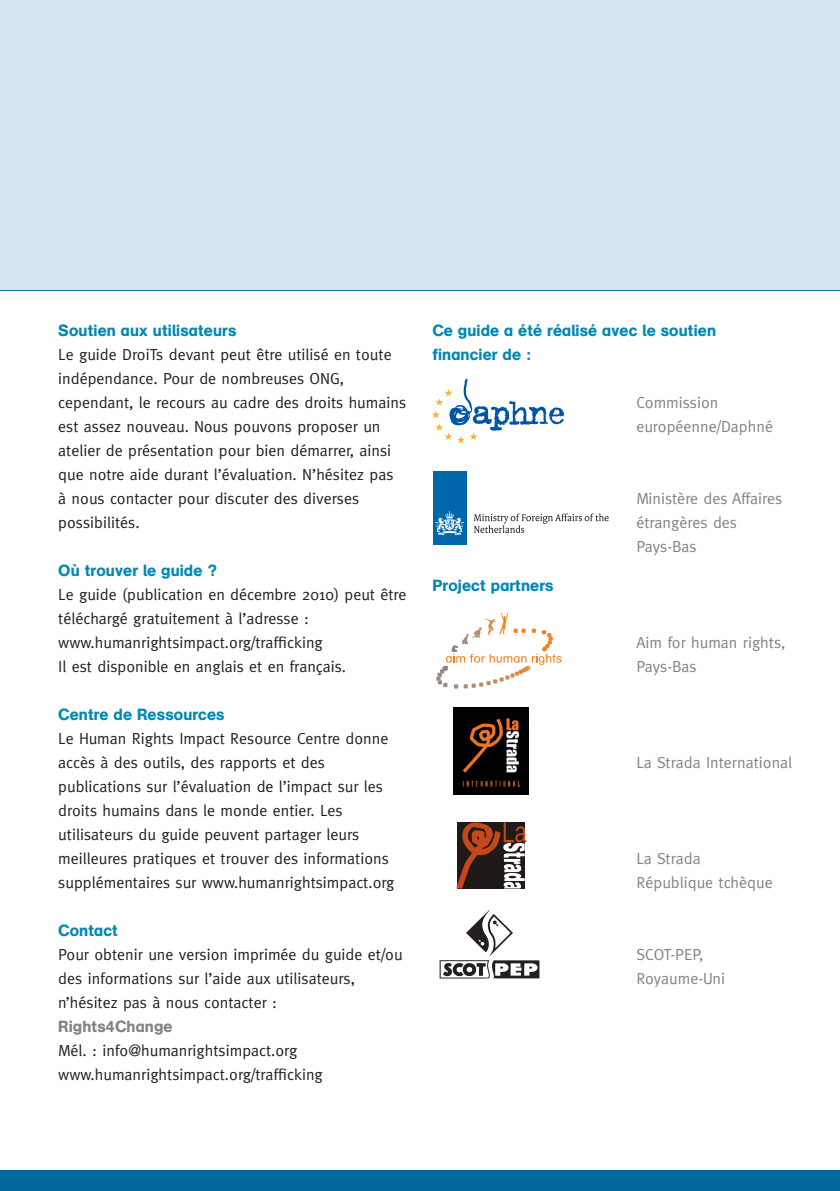
<style>
.page{position:relative;width:840px;height:1191px;background:#fff}
.page>*{position:absolute;margin:0;border:0;box-sizing:border-box;transform-origin:0 0}
.t1{font:16px/24px "Meta";color:#231f20}
.t2{font:16px/24px "Meta";color:#868089}
.t3{font:16px/24px "AG Schoolbook Medium A";letter-spacing:.01em;color:#0087b2}
.t4{font:16px "AG Schoolbook Medium A";letter-spacing:.01em;color:#868089}
</style>
<div class="page">
<div style="left:0;top:0;width:839px;height:290px;background:#d5e5ef"></div>
<svg style="left:436px;top:612px;width:125px;height:76px"></svg>
<div style="left:0;top:1170px;width:839px;height:21px;background:#006b9a"></div>
<hr style="left:0;top:290px;width:839px;height:1px;background:#006b9a">
<svg style="left:432px;top:378px;width:132px;height:65px"></svg>
<div style="left:432px;top:471px;width:34px;height:73px;background:#0067aa"></div>
<svg style="left:435px;top:511px;width:29px;height:25px"></svg>
<svg style="left:474px;top:513px;width:134px;height:20px"></svg>
<img style="left:453px;top:707px;width:75px;height:87px">
<svg style="left:456px;top:822px;width:70px;height:66px;background:#69473a"></svg>
<img style="left:439px;top:910px;width:101px;height:69px">
<p class="t3" style="left:58px;top:318px;width:179px">Soutien aux utilisateurs</p>
<p class="t1" style="left:58px;top:342px;width:349px">Le guide DroiTs devant peut être utilisé en toute indépendance. Pour de nombreuses ONG, cependant, le recours au cadre des droits humains est assez nouveau. Nous pouvons proposer un atelier de présentation pour bien démarrer, ainsi que notre aide durant l’évaluation. N’hésitez pas<br>à nous contacter pour discuter des diverses possibilités.</p>
<p class="t3" style="left:58px;top:558px;width:160px">Où trouver le guide ?</p>
<p class="t1" style="left:58px;top:582px;width:349px">Le guide (publication en décembre 2010) peut être téléchargé gratuitement à l’adresse :</p>
<p class="t1" style="left:58px;top:630px;width:266px">www.humanrightsimpact.org/trafficking</p>
<p class="t1" style="left:58px;top:654px;width:289px">Il est disponible en anglais et en français.</p>
<p class="t3" style="left:58px;top:702px;width:168px">Centre de Ressources</p>
<p class="t1" style="left:58px;top:726px;width:337px">Le Human Rights Impact Resource Centre donne accès à des outils, des rapports et des publications sur l’évaluation de l’impact sur les droits humains dans le monde entier. Les utilisateurs du guide peuvent partager leurs meilleures pratiques et trouver des informations supplémentaires sur www.humanrightsimpact.org</p>
<p class="t3" style="left:58px;top:918px;width:61px">Contact</p>
<p class="t1" style="left:58px;top:942px;width:345px">Pour obtenir une version imprimée du guide et/ou des informations sur l’aide aux utilisateurs, n’hésitez pas à nous contacter :</p>
<p class="t4" style="left:58px;top:1017px;width:116px">Rights4Change</p>
<p class="t1" style="left:58px;top:1038px;width:240px">Mél. : info@humanrightsimpact.org</p>
<p class="t1" style="left:58px;top:1062px;width:266px">www.humanrightsimpact.org/trafficking</p>
<p class="t3" style="left:432px;top:318px;width:285px">Ce guide a été réalisé avec le soutien financier de :</p>
<p class="t2" style="left:636px;top:390px;width:138px">Commission européenne/Daphné</p>
<p class="t3" style="left:432px;top:573px;width:123px">Project partners</p>
<p class="t2" style="left:636px;top:486px;width:147px">Ministère des Affaires étrangères des<br>Pays-Bas</p>
<p class="t2" style="left:636px;top:630px;width:150px">Aim for human rights,<br>Pays-Bas</p>
<p class="t2" style="left:636px;top:750px;width:157px">La Strada International</p>
<p class="t2" style="left:636px;top:846px;width:138px">La Strada<br>République tchèque</p>
<p class="t2" style="left:636px;top:942px;width:90px">SCOT-PEP,<br>Royaume-Uni</p>
</div>
